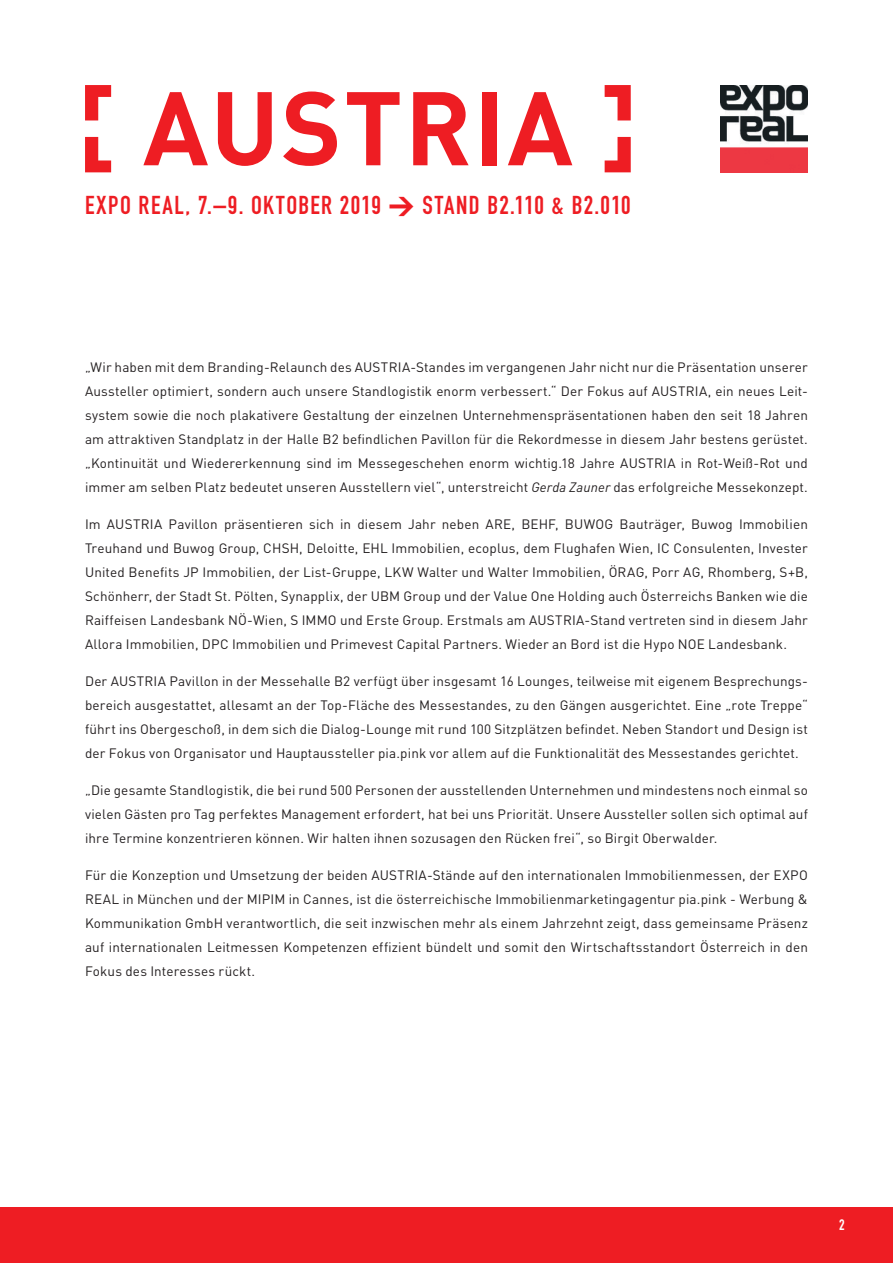
<style>
.page{position:relative;width:893px;height:1263px;background:#fff}
.page>*{position:absolute;margin:0;border:0;box-sizing:border-box;transform-origin:0 0}
.t1{font:25.5px "DIN Engschrift Alternate";letter-spacing:.05em;color:#ee1d23}
.t2{font:15px "DIN Engschrift Alternate";color:#fff}
.t3{font:13.5px/24px "DIN";letter-spacing:.01em;color:#231f20;text-align:justify}
.s1{font-family:"DIN";font-weight:900}
.s2{font-style:italic}
</style>
<div class="page">
<div style="left:0;top:1207px;width:893px;height:56px;background:#ee1d23"></div>
<img style="left:720px;top:85px;width:88px;height:87px">
<svg style="left:143px;top:92px;width:65px;height:73px"></svg>
<svg style="left:218px;top:92px;width:54px;height:74px"></svg>
<svg style="left:283px;top:92px;width:54px;height:74px"></svg>
<svg style="left:347px;top:92px;width:53px;height:73px"></svg>
<svg style="left:413px;top:92px;width:56px;height:73px"></svg>
<div style="left:482px;top:92px;width:15px;height:73px;background:#ee1d23"></div>
<svg style="left:508px;top:92px;width:64px;height:73px"></svg>
<svg style="left:85px;top:85px;width:26px;height:35px"></svg>
<svg style="left:85px;top:137px;width:26px;height:35px"></svg>
<svg style="left:605px;top:137px;width:26px;height:35px"></svg>
<svg style="left:605px;top:85px;width:26px;height:35px"></svg>
<p class="t1" style="left:85px;top:190px;width:547px">EXPO REAL, 7.–9. OKTOBER 2019 <span class="s1">&gt;</span> STAND B2.110 &amp; B2.010</p>
<p class="t3" style="left:85px;top:355px;width:724px">„Wir haben mit dem Branding-Relaunch des AUSTRIA-Standes im vergangenen Jahr nicht nur die Präsentation unserer Aussteller optimiert, sondern auch unsere Standlogistik enorm verbessert.“ Der Fokus auf AUSTRIA, ein neues Leit&shy;system sowie die noch plakativere Gestaltung der einzelnen Unternehmenspräsentationen haben den seit 18 Jahren am attraktiven Standplatz in der Halle B2 befindlichen Pavillon für die Rekordmesse in diesem Jahr bestens gerüstet. „Kontinuität und Wiedererkennung sind im Messegeschehen enorm wichtig.18 Jahre AUSTRIA in Rot-Weiß-Rot und immer am selben Platz bedeutet unseren Ausstellern viel“, unterstreicht <span class="s2">Gerda Zauner</span> das erfolgreiche Messekonzept.</p>
<p class="t3" style="left:85px;top:512px;width:724px">Im AUSTRIA Pavillon präsentieren sich in diesem Jahr neben ARE, BEHF, BUWOG Bauträger, Buwog Immobilien Treuhand und Buwog Group, CHSH, Deloitte, EHL Immobilien, ecoplus, dem Flughafen Wien, IC Consulenten, Invester United Benefits JP Immobilien, der List-Gruppe, LKW Walter und Walter Immobilien, ÖRAG, Porr AG, Rhomberg, S+B, Schönherr, der Stadt St. Pölten, Synapplix, der UBM Group und der Value One Holding auch Österreichs Banken wie die Raiffeisen Landesbank NÖ-Wien, S IMMO und Erste Group. Erstmals am AUSTRIA-Stand vertreten sind in diesem Jahr Allora Immobilien, DPC Immobilien und Primevest Capital Partners. Wieder an Bord ist die Hypo NOE Landesbank.</p>
<p class="t3" style="left:85px;top:669px;width:724px">Der AUSTRIA Pavillon in der Messehalle B2 verfügt über insgesamt 16 Lounges, teilweise mit eigenem Besprechungs&shy;bereich ausgestattet, allesamt an der Top-Fläche des Messestandes, zu den Gängen ausgerichtet. Eine „rote Treppe“ führt ins Obergeschoß, in dem sich die Dialog-Lounge mit rund 100 Sitzplätzen befindet. Neben Standort und Design ist der Fokus von Organisator und Hauptaussteller pia.pink vor allem auf die Funktionalität des Messestandes gerichtet.</p>
<p class="t3" style="left:85px;top:778px;width:724px">„Die gesamte Standlogistik, die bei rund 500 Personen der ausstellenden Unternehmen und mindestens noch einmal so vielen Gästen pro Tag perfektes Management erfordert, hat bei uns Priorität. Unsere Aussteller sollen sich optimal auf ihre Termine konzentrieren können. Wir halten ihnen sozusagen den Rücken frei“, so Birgit Oberwalder.</p>
<p class="t3" style="left:85px;top:862px;width:724px">Für die Konzeption und Umsetzung der beiden AUSTRIA-Stände auf den internationalen Immobilienmessen, der EXPO REAL in München und der MIPIM in Cannes, ist die österreichische Immobilienmarketingagentur pia.pink - Werbung &amp; Kommunikation GmbH verantwortlich, die seit inzwischen mehr als einem Jahrzehnt zeigt, dass gemeinsame Präsenz auf internationalen Leitmessen Kompetenzen effizient bündelt und somit den Wirtschaftsstandort Österreich in den Fokus des Interesses rückt.</p>
<p class="t2" style="left:839px;top:1216px;width:7px">2</p>
</div>
